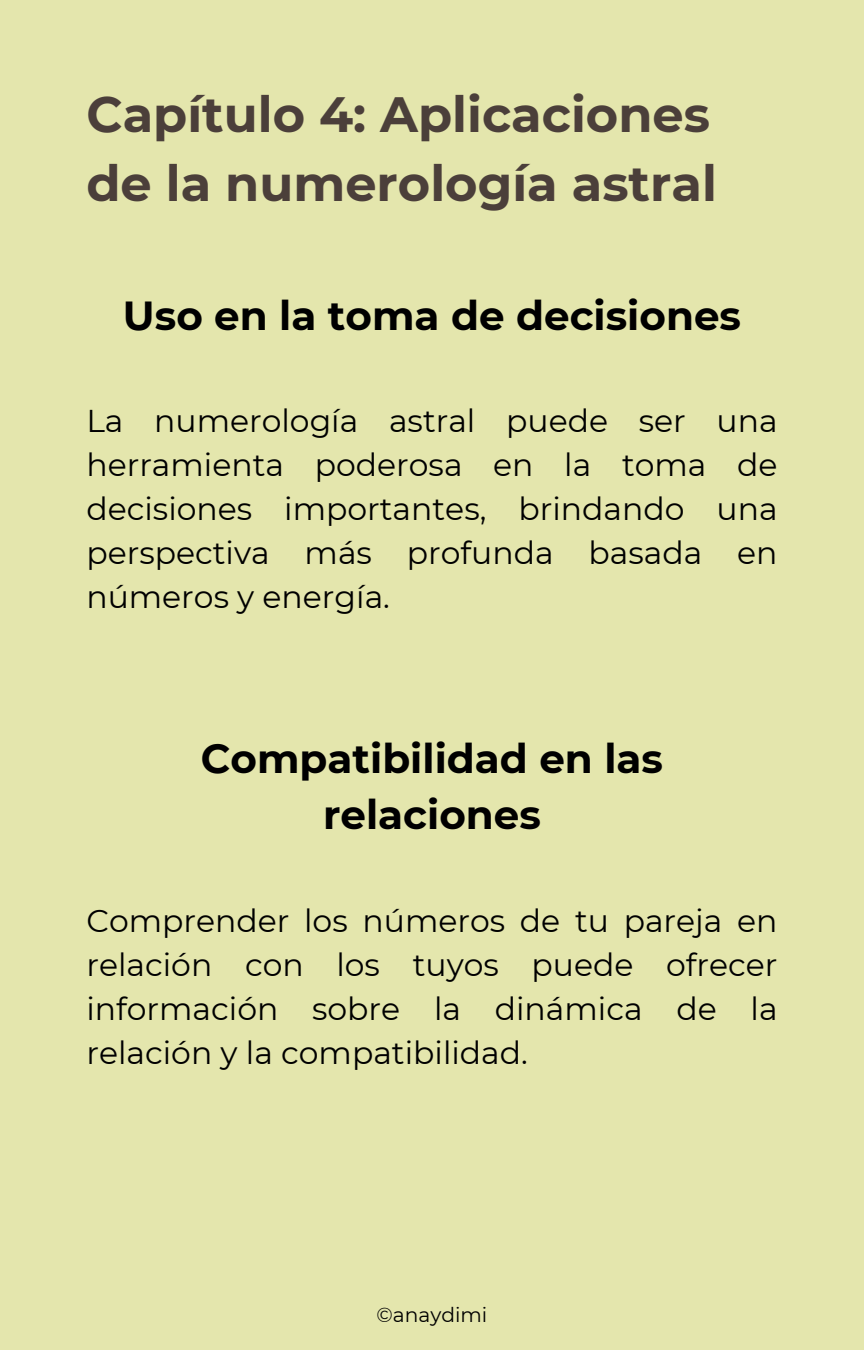
<style>
.page{position:relative;width:864px;height:1350px;background:#e4e6ad}
.page>*{position:absolute;margin:0;border:0;box-sizing:border-box;transform-origin:0 0}
.t1{font:700 49.5px/69.3px "Montserrat";color:#4b3f3a}
.t2{font:700 40.5px/55.8px "Montserrat";color:#000;text-align:center}
.t3{font:31.5px/43.9px "Montserrat";color:#000;text-align:justify}
.t4{font:20.25px "Montserrat";color:#000}
</style>
<div class="page">
<h1 class="t1" style="left:86px;top:80px;width:632px">Capítulo 4: Aplicaciones de la numerología astral</h1>
<h2 class="t2" style="left:123px;top:287px;width:620px">Uso en la toma de decisiones</h2>
<h3 class="t3" style="left:86px;top:399px;width:693px">La numerología astral puede ser una herramienta poderosa en la toma de decisiones importantes, brindando una perspectiva más profunda basada en números y energía.</h3>
<h2 class="t2" style="left:201px;top:731px;width:464px">Compatibilidad en las relaciones</h2>
<h3 class="t3" style="left:86px;top:899px;width:693px">Comprender los números de tu pareja en relación con los tuyos puede ofrecer información sobre la dinámica de la relación y la compatibilidad.</h3>
<p class="t4" style="left:377px;top:1303px;width:112px">©anaydimi</p>
</div>
